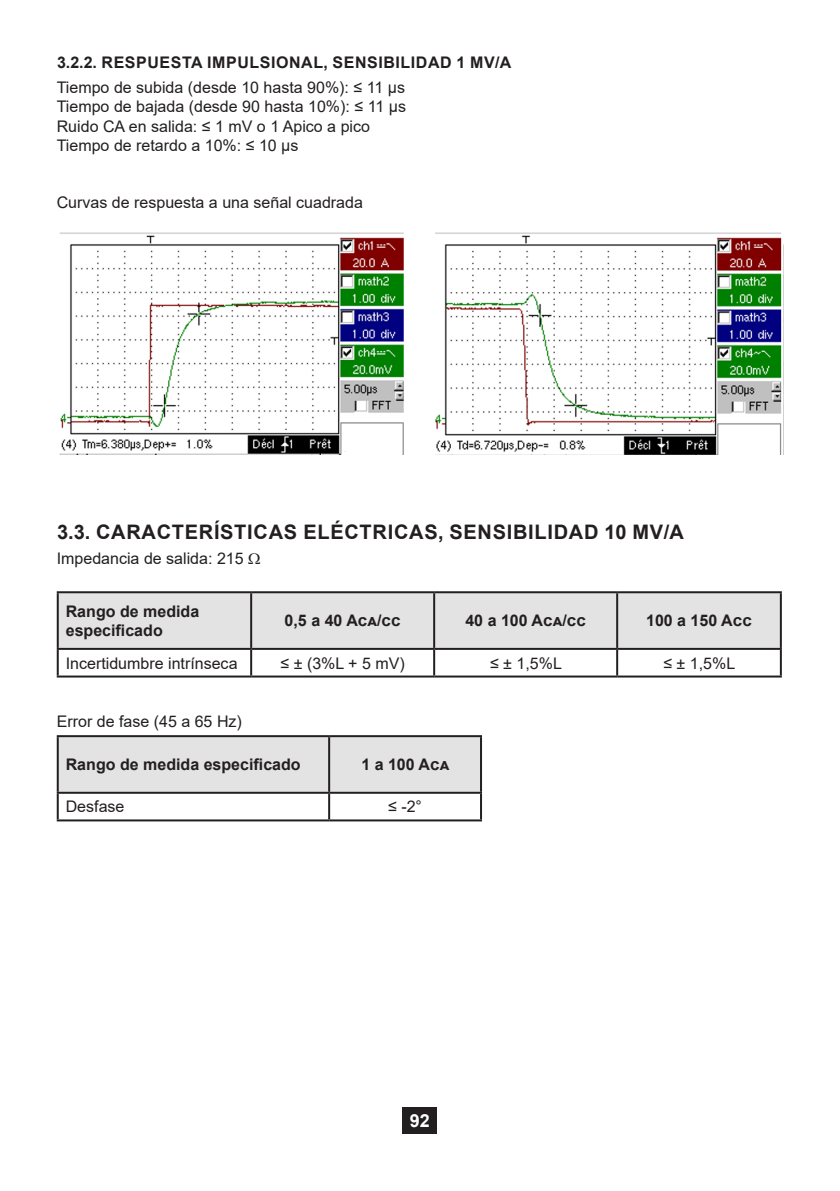
<style>
.page{position:relative;width:840px;height:1191px;background:#fff}
.page>*{position:absolute;margin:0;border:0;box-sizing:border-box;transform-origin:0 0}
.t1{font:700 20px "Arial";letter-spacing:.035em;color:#231f20}
.t2{font:700 18px "Arial";color:#fff}
.Texte_0{font:16px "Arial";color:#231f20}
.Texte_0-2{font:700 16px/19.2px "Arial";color:#231f20}
.Texte_0-3{font:700 16px "Arial";letter-spacing:.035em;color:#231f20}
</style>
<div class="page">
<div style="left:403px;top:1107px;width:34px;height:27px;background:#231f20"></div>
<img style="left:59px;top:232px;width:345px;height:222px">
<img style="left:435px;top:232px;width:347px;height:222px">
<div style="left:59px;top:593px;width:720px;height:55px;background:#e3e3e3"></div>
<hr style="left:57px;top:591px;width:194px;height:2px;background:#231f20">
<hr style="left:251px;top:591px;width:183px;height:2px;background:#231f20">
<hr style="left:434px;top:591px;width:182px;height:2px;background:#231f20">
<hr style="left:616px;top:591px;width:165px;height:2px;background:#231f20">
<hr style="left:57px;top:648px;width:194px;height:2px;background:#231f20">
<hr style="left:251px;top:648px;width:183px;height:2px;background:#231f20">
<hr style="left:434px;top:648px;width:182px;height:2px;background:#231f20">
<hr style="left:616px;top:648px;width:165px;height:2px;background:#231f20">
<hr style="left:57px;top:675px;width:194px;height:2px;background:#231f20">
<hr style="left:251px;top:675px;width:183px;height:2px;background:#231f20">
<hr style="left:434px;top:675px;width:182px;height:2px;background:#231f20">
<hr style="left:616px;top:675px;width:165px;height:2px;background:#231f20">
<hr style="left:57px;top:593px;width:2px;height:55px;background:#231f20">
<hr style="left:57px;top:650px;width:2px;height:25px;background:#231f20">
<hr style="left:250px;top:593px;width:2px;height:55px;background:#231f20">
<hr style="left:433px;top:593px;width:2px;height:55px;background:#231f20">
<hr style="left:615px;top:593px;width:2px;height:55px;background:#231f20">
<hr style="left:779px;top:593px;width:2px;height:55px;background:#231f20">
<hr style="left:250px;top:650px;width:2px;height:25px;background:#231f20">
<hr style="left:433px;top:650px;width:2px;height:25px;background:#231f20">
<hr style="left:615px;top:650px;width:2px;height:25px;background:#231f20">
<hr style="left:779px;top:650px;width:2px;height:25px;background:#231f20">
<div style="left:59px;top:737px;width:420px;height:54px;background:#e3e3e3"></div>
<hr style="left:57px;top:735px;width:272px;height:2px;background:#231f20">
<hr style="left:329px;top:735px;width:152px;height:2px;background:#231f20">
<hr style="left:57px;top:791px;width:272px;height:2px;background:#231f20">
<hr style="left:329px;top:791px;width:152px;height:2px;background:#231f20">
<hr style="left:57px;top:819px;width:272px;height:2px;background:#231f20">
<hr style="left:329px;top:819px;width:152px;height:2px;background:#231f20">
<hr style="left:57px;top:737px;width:2px;height:54px;background:#231f20">
<hr style="left:57px;top:793px;width:2px;height:26px;background:#231f20">
<hr style="left:328px;top:737px;width:2px;height:54px;background:#231f20">
<hr style="left:479px;top:737px;width:2px;height:54px;background:#231f20">
<hr style="left:328px;top:793px;width:2px;height:26px;background:#231f20">
<hr style="left:479px;top:793px;width:2px;height:26px;background:#231f20">
<p class="Texte_0-3" style="left:57px;top:51px;width:455px">3.2.2. RESPUESTA IMPULSIONAL, SENSIBILIDAD 1 MV/A</p>
<p class="Texte_0" style="left:57px;top:77px;width:349px">Tiempo de subida (desde 10 hasta 90%): ≤ 11 µs</p>
<p class="Texte_0" style="left:57px;top:96px;width:350px">Tiempo de bajada (desde 90 hasta 10%): ≤ 11 µs</p>
<p class="Texte_0" style="left:57px;top:115px;width:314px">Ruido CA en salida: ≤ 1 mV o 1 Apico a pico</p>
<p class="Texte_0" style="left:57px;top:134px;width:243px">Tiempo de retardo a 10%: ≤ 10 µs</p>
<p class="Texte_0" style="left:57px;top:192px;width:307px">Curvas de respuesta a una señal cuadrada</p>
<p class="t1" style="left:57px;top:518px;width:628px">3.3. CARACTERÍSTICAS ELÉCTRICAS, SENSIBILIDAD 10 MV/A</p>
<p class="Texte_0" style="left:57px;top:547px;width:188px">Impedancia de salida: 215</p>
<p class="Texte_0-2" style="left:66px;top:602px;width:135px">Rango de medida especificado</p>
<p class="Texte_0-2" style="left:284px;top:611px;width:117px">0,5 a 40 Aca/cc</p>
<p class="Texte_0-2" style="left:465px;top:611px;width:122px">40 a 100 Aca/cc</p>
<p class="Texte_0-2" style="left:645px;top:611px;width:107px">100 a 150 Acc</p>
<p class="Texte_0" style="left:66px;top:652px;width:173px">Incertidumbre intrínseca</p>
<p class="Texte_0" style="left:280px;top:652px;width:126px">≤ ± (3%L + 5 mV)</p>
<p class="Texte_0" style="left:489px;top:652px;width:73px">≤ ± 1,5%L</p>
<p class="Texte_0" style="left:663px;top:652px;width:73px">≤ ± 1,5%L</p>
<p class="Texte_0" style="left:57px;top:710px;width:186px">Error de fase (45 a 65 Hz)</p>
<p class="Texte_0-2" style="left:66px;top:755px;width:236px">Rango de medida especificado</p>
<p class="Texte_0-2" style="left:361px;top:755px;width:89px">1 a 100 Aca</p>
<p class="Texte_0" style="left:66px;top:795px;width:60px">Desfase</p>
<p class="Texte_0" style="left:388px;top:795px;width:35px">≤ -2°</p>
<p class="t2" style="left:410px;top:1108px;width:22px">92</p>
</div>
